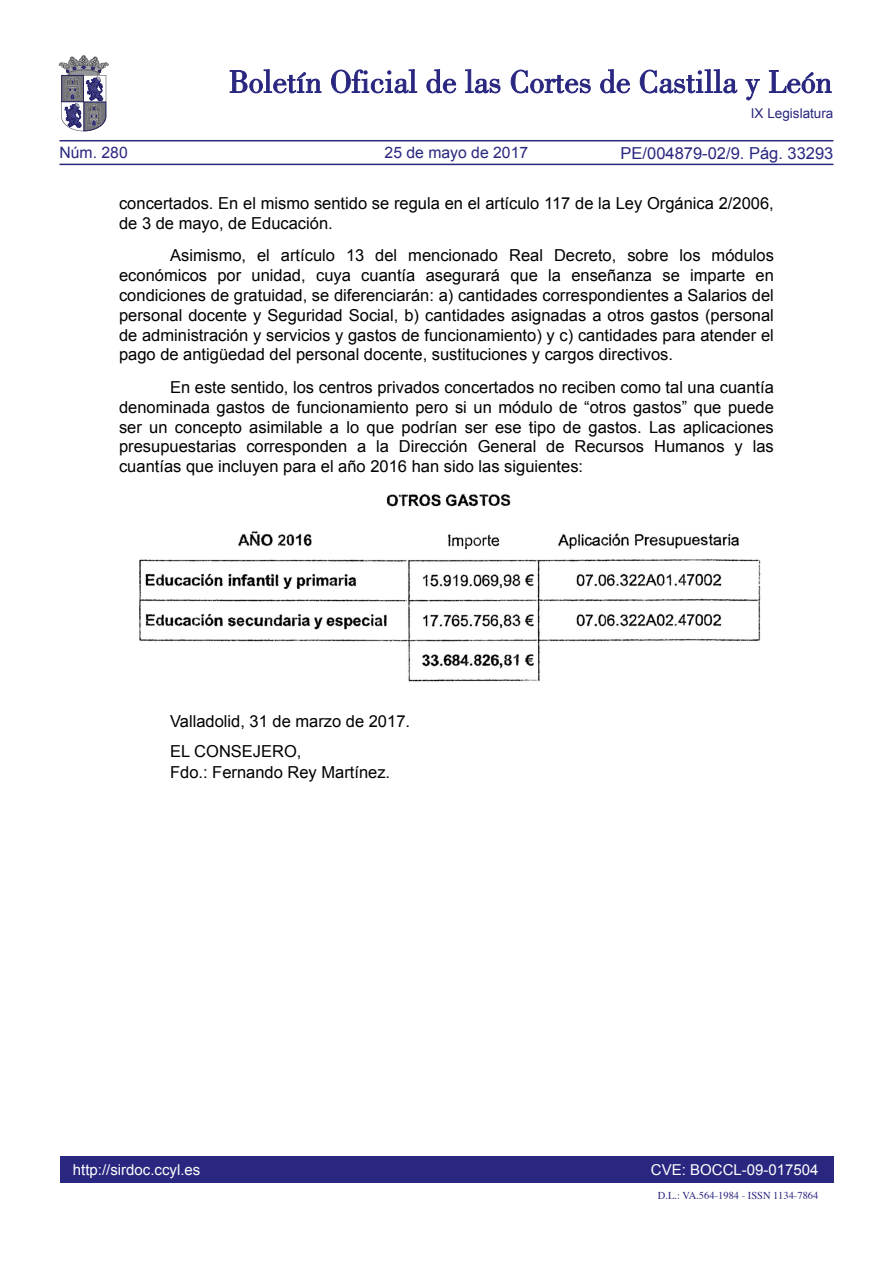
<style>
.page{position:relative;width:893px;height:1263px;background:#fff}
.page>*{position:absolute;margin:0;border:0;box-sizing:border-box;transform-origin:0 0}
.TEXTO_NORMAL{font:16.5px/19.8px "Arial";color:#000;text-align:justify}
.firma{font:16.5px/21px "Arial";color:#000}
.valladolid{font:16.5px "Arial";color:#000}
.t1{font:16.5px "Arial";color:#292780}
.t2{font:15.75px "Arial";color:#292780}
.t3{font:15px "Arial";color:#fff}
.t4{font:13.5px "Arial";color:#292780}
.t5{font:10.5px "Times";color:#292780}
</style>
<div class="page">
<div style="left:60px;top:1157px;width:773px;height:26px;background:#292780"></div>
<hr style="left:60px;top:164px;width:773px;height:1px;background:#292780">
<hr style="left:60px;top:140px;width:773px;height:1px;background:#292780">
<svg style="left:230px;top:69px;width:91px;height:24px"></svg>
<svg style="left:331px;top:69px;width:86px;height:24px"></svg>
<svg style="left:426px;top:69px;width:30px;height:24px"></svg>
<svg style="left:465px;top:69px;width:35px;height:24px"></svg>
<svg style="left:511px;top:70px;width:80px;height:23px"></svg>
<svg style="left:600px;top:69px;width:30px;height:24px"></svg>
<svg style="left:640px;top:69px;width:97px;height:24px"></svg>
<svg style="left:745px;top:79px;width:15px;height:21px"></svg>
<svg style="left:769px;top:70px;width:62px;height:23px"></svg>
<svg style="left:59px;top:55px;width:49px;height:76px"></svg>
<img style="left:139px;top:494px;width:622px;height:188px">
<p class="t4" style="left:751px;top:105px;width:84px">IX Legislatura</p>
<p class="t1" style="left:621px;top:142px;width:214px">PE/004879-02/9. Pág. 33293</p>
<p class="TEXTO_NORMAL" style="left:119px;top:194px;width:656px">concertados. En el mismo sentido se regula en el artículo 117 de la Ley Orgánica 2/2006, de 3 de mayo, de Educación.</p>
<p class="TEXTO_NORMAL" style="left:119px;top:246px;width:656px;text-indent:51px">Asimismo, el artículo 13 del mencionado Real Decreto, sobre los módulos económicos por unidad, cuya cuantía asegurará que la enseñanza se imparte en condiciones de gratuidad, se diferenciarán: a) cantidades correspondientes a Salarios del personal docente y Seguridad Social, b) cantidades asignadas a otros gastos (personal de administración y servicios y gastos de funcionamiento) y c) cantidades para atender el pago de antigüedad del personal docente, sustituciones y cargos directivos.</p>
<p class="TEXTO_NORMAL" style="left:119px;top:377px;width:656px;text-indent:51px">En este sentido, los centros privados concertados no reciben como tal una cuantía denominada gastos de funcionamiento pero si un módulo de “otros gastos” que puede ser un concepto asimilable a lo que podrían ser ese tipo de gastos. Las aplicaciones presupuestarias corresponden a la Dirección General de Recursos Humanos y las cuantías que incluyen para el año 2016 han sido las siguientes:</p>
<p class="t2" style="left:60px;top:142px;width:70px">Núm. 280</p>
<p class="t2" style="left:385px;top:142px;width:145px">25 de mayo de 2017</p>
<p class="valladolid" style="left:170px;top:710px;width:241px">Valladolid, 31 de marzo de 2017.</p>
<p class="firma" style="left:170px;top:740px;width:222px">EL CONSEJERO,<br>Fdo.: Fernando Rey Martínez.</p>
<p class="t3" style="left:73px;top:1159px;width:129px">http://sirdoc.ccyl.es</p>
<p class="t3" style="left:651px;top:1159px;width:169px">CVE: BOCCL-09-017504</p>
<p class="t5" style="left:658px;top:1185px;width:162px">D.L.: VA.564-1984 - ISSN 1134-7864</p>
</div>
